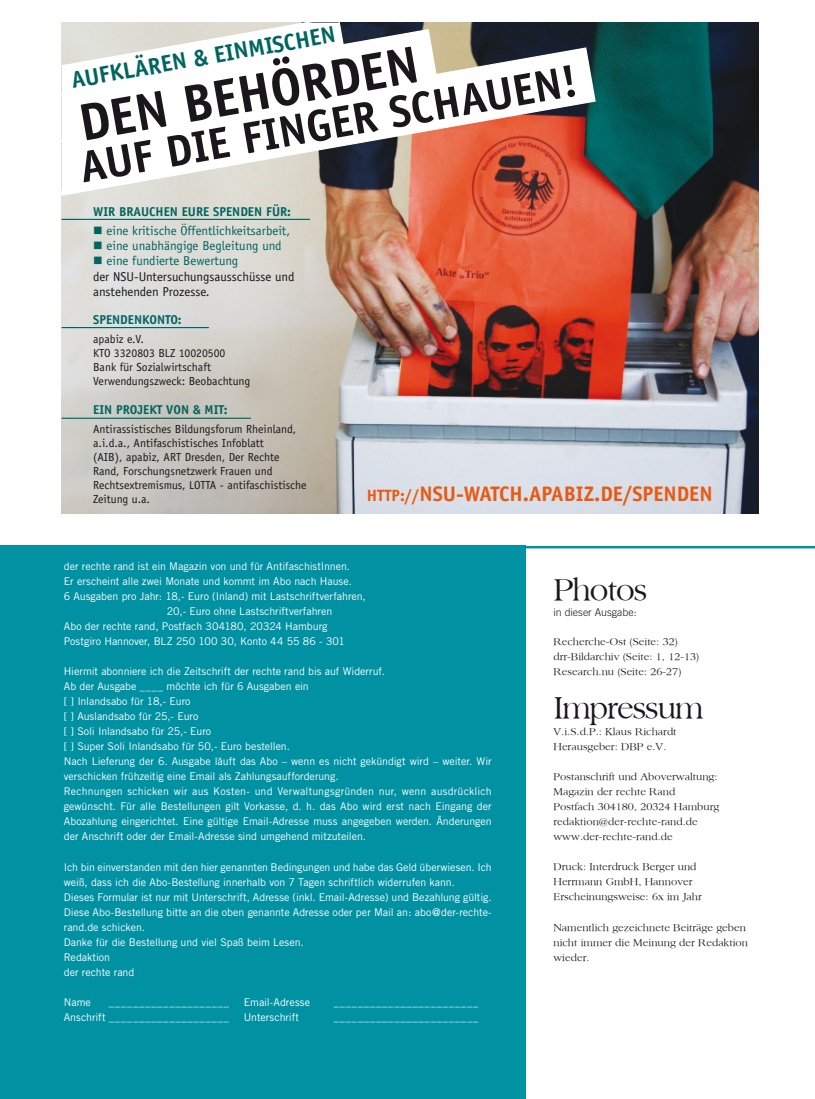
<style>
.page{position:relative;width:815px;height:1099px;background:#fff}
.page>*{position:absolute;margin:0;border:0;box-sizing:border-box;transform-origin:0 0}
.t1{font:700 52.62px "Officina Sans LT";color:#1a171c}
.t2{font:700 44.38px "Officina Sans LT";color:#1a171c}
.t3{font:32.5px "Sanford";letter-spacing:-.05em;color:#1a171c}
.t4{font:700 23.38px "Officina Sans LT";color:#006560}
.t5{font:700 21px "Officina Sans LT";color:#e85911}
.t6{font:12.88px/15.4px "Officina Sans LT";color:#006560}
.t7{font:700 12.88px "Officina Sans LT";color:#006560}
.t8{font:12.88px/15.4px "Officina Sans LT";color:#1a171c}
.t9{font:11.75px/14px "Officina Sans LT";color:#1a171c}
.t10{font:10.62px/15px "Trade Gothic";letter-spacing:-.005em;color:#fff}
.t11{font:10.62px/15px "Sanford";color:#1a171c}
.t12{font:300 10.62px "Trade Gothic";color:#1a171c}
.s1{font-size:16.38px}
</style>
<div class="page">
<div style="left:0;top:546px;width:525px;height:552px;background:#0091a3"></div>
<hr style="left:0;top:546px;width:815px;height:2px;background:#0091a3">
<img style="left:62px;top:23px;width:696px;height:490px">
<svg style="left:62px;top:47px;width:534px;height:149px"></svg>
<svg style="left:62px;top:28px;width:376px;height:119px"></svg>
<svg style="left:62px;top:23px;width:283px;height:75px"></svg>
<hr style="left:62px;top:327px;width:147px;height:1px;background:#006560">
<hr style="left:62px;top:417px;width:189px;height:2px;background:#006560">
<hr style="left:62px;top:219px;width:248px;height:1px;background:#006560">
<svg style="left:94px;top:226px;width:8px;height:7px"></svg>
<svg style="left:94px;top:241px;width:8px;height:8px"></svg>
<svg style="left:94px;top:257px;width:8px;height:7px"></svg>
<h3 class="t4" style="left:69px;top:66px;width:270px;rotate:-10deg">AUFKLÄREN &amp; EINMISCHEN</h3>
<h1 class="t1" style="left:74px;top:91px;width:345px;rotate:-10deg">DEN BEHÖRDEN</h1>
<h2 class="t2" style="left:75px;top:140px;width:506px;rotate:-10deg">AUF DIE FINGER SCHAUEN!</h2>
<p class="t7" style="left:93px;top:203px;width:199px">WIR BRAUCHEN EURE SPENDEN FÜR:</p>
<p class="t6" style="left:107px;top:222px;width:185px">eine kritische Öffentlichkeitsarbeit, eine unabhängige Begleitung und eine fundierte Bewertung</p>
<p class="t8" style="left:93px;top:269px;width:203px">der NSU-Untersuchungsausschüsse und anstehenden Prozesse.</p>
<p class="t7" style="left:93px;top:311px;width:90px">SPENDENKONTO:</p>
<p class="t9" style="left:93px;top:332px;width:159px">apabiz e.V.<br>KTO 3320803 BLZ 10020500<br>Bank für Sozialwirtschaft<br>Verwendungszweck: Beobachtung</p>
<p class="t7" style="left:93px;top:401px;width:136px">EIN PROJEKT VON &amp; MIT:</p>
<p class="t9" style="left:93px;top:421px;width:215px">Antirassistisches Bildungsforum Rheinland, a.i.d.a., Antifaschistisches Infoblatt<br>(AIB), apabiz, ART Dresden, Der Rechte Rand, Forschungsnetzwerk Frauen und Rechtsextremismus, LOTTA - antifaschistische Zeitung u.a.</p>
<h3 class="t5" style="left:367px;top:480px;width:347px"><span class="s1">HTTP://</span>NSU-WATCH.APABIZ.DE/SPENDEN</h3>
<p class="t10" style="left:64px;top:559px;width:288px">der rechte rand ist ein Magazin von und für AntifaschistInnen.</p>
<p class="t10" style="left:64px;top:574px;width:290px">Er erscheint alle zwei Monate und kommt im Abo nach Hause.</p>
<p class="t10" style="left:64px;top:589px;width:304px">6 Ausgaben pro Jahr: 18,- Euro (Inland) mit Lastschriftverfahren,</p>
<p class="t10" style="left:167px;top:604px;width:167px">20,- Euro ohne Lastschriftverfahren</p>
<p class="t10" style="left:64px;top:619px;width:265px">Abo der rechte rand, Postfach 304180, 20324 Hamburg</p>
<p class="t10" style="left:64px;top:634px;width:283px">Postgiro Hannover, BLZ 250 100 30, Konto 44 55 86 - 301</p>
<p class="t10" style="left:64px;top:664px;width:430px">Hiermit abonniere ich die Zeitschrift der rechte rand bis auf Widerruf.<br>Ab der Ausgabe ____ möchte ich für 6 Ausgaben ein<br>[ ] Inlandsabo für 18,- Euro<br>[ ] Auslandsabo für 25,- Euro<br>[ ] Soli Inlandsabo für 25,- Euro<br>[ ] Super Soli Inlandsabo für 50,- Euro bestellen.<br>Nach Lieferung der 6. Ausgabe läuft das Abo – wenn es nicht gekündigt wird – weiter. Wir verschicken frühzeitig eine Email als Zahlungsaufforderung.<br>Rechnungen schicken wir aus Kosten- und Verwaltungsgründen nur, wenn ausdrücklich gewünscht. Für alle Bestellungen gilt Vorkasse, d. h. das Abo wird erst nach Eingang der Abozahlung eingerichtet. Eine gültige Email-Adresse muss angegeben werden. Änderungen der Anschrift oder der Email-Adresse sind umgehend mitzuteilen.</p>
<p class="t10" style="left:64px;top:859px;width:429px">Ich bin einverstanden mit den hier genannten Bedingungen und habe das Geld überwiesen. Ich weiß, dass ich die Abo-Bestellung innerhalb von 7 Tagen schriftlich widerrufen kann.<br>Dieses Formular ist nur mit Unterschrift, Adresse (inkl. Email-Adresse) und Bezahlung gültig.<br>Diese Abo-Bestellung bitte an die oben genannte Adresse oder per Mail an: abo@der-rechte&shy;rand.de schicken.<br>Danke für die Bestellung und viel Spaß beim Lesen.<br>Redaktion<br>der rechte rand</p>
<p class="t10" style="left:64px;top:994px;width:29px">Name</p>
<p class="t10" style="left:109px;top:994px;width:122px">____________________</p>
<p class="t10" style="left:244px;top:994px;width:68px">Email-Adresse</p>
<p class="t10" style="left:334px;top:994px;width:146px">________________________</p>
<p class="t10" style="left:64px;top:1009px;width:167px">Anschrift ____________________</p>
<p class="t10" style="left:244px;top:1009px;width:57px">Unterschrift</p>
<p class="t10" style="left:334px;top:1009px;width:146px">________________________</p>
<h3 class="t3" style="left:553px;top:570px;width:96px">Photos</h3>
<p class="t12" style="left:553px;top:605px;width:85px">in dieser Ausgabe:</p>
<p class="t11" style="left:553px;top:634px;width:147px">Recherche-Ost (Seite: 32) drr-Bildarchiv (Seite: 1, 12-13)<br>Research.nu (Seite: 26-27)</p>
<h3 class="t3" style="left:553px;top:688px;width:152px">Impressum</h3>
<p class="t11" style="left:553px;top:724px;width:125px">V.i.S.d.P.: Klaus Richardt<br>Herausgeber: DBP e.V.</p>
<p class="t11" style="left:553px;top:769px;width:167px">Postanschrift und Aboverwaltung:<br>Magazin der rechte Rand<br>Postfach 304180, 20324 Hamburg redaktion@der-rechte-rand.de www.der-rechte-rand.de</p>
<p class="t11" style="left:553px;top:859px;width:150px">Druck: Interdruck Berger und<br>Herrmann GmbH, Hannover<br>Erscheinungsweise: 6x im Jahr</p>
<p class="t11" style="left:553px;top:919px;width:196px">Namentlich gezeichnete Beiträge geben nicht immer die Meinung der Redaktion wieder.</p>
</div>
